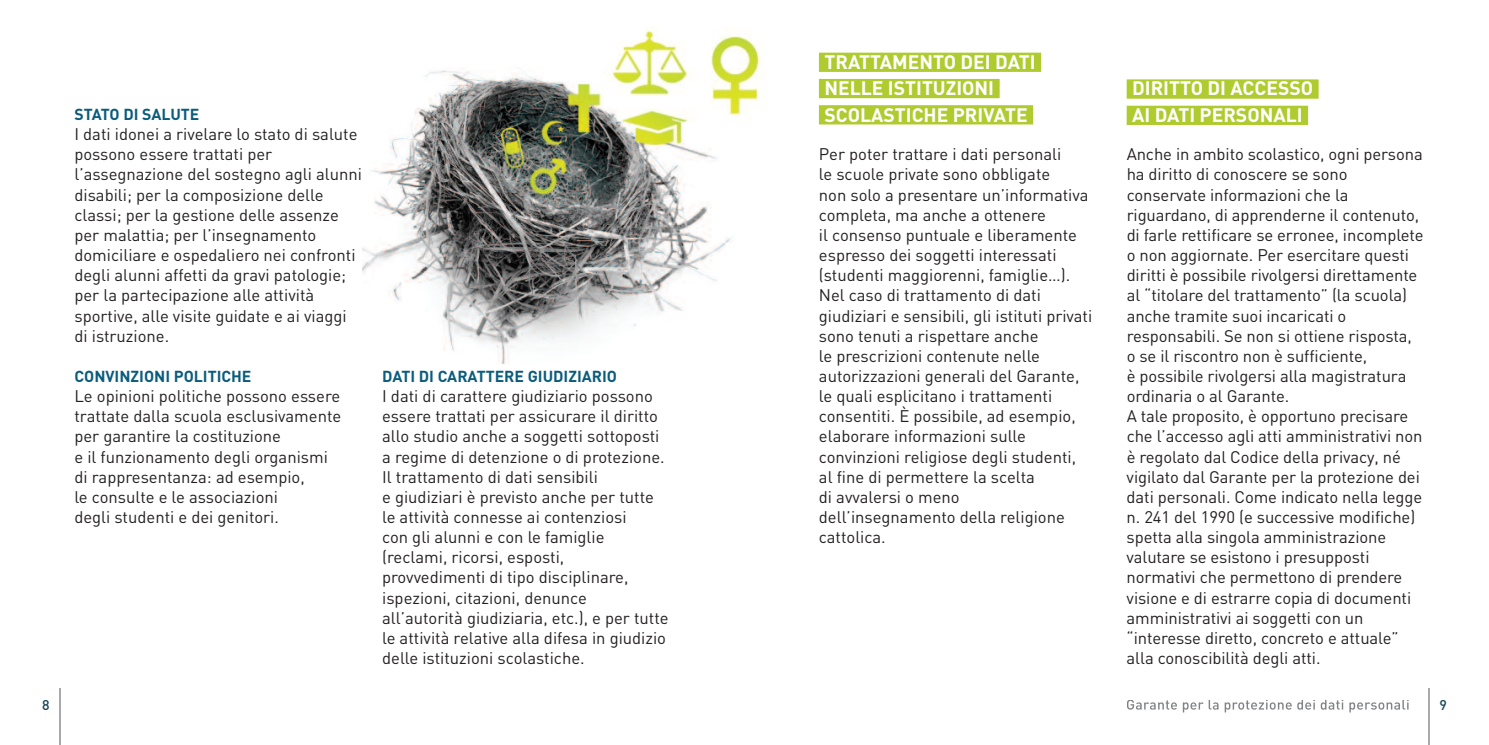
<style>
.page{position:relative;width:1489px;height:745px;background:#fff}
.page>*{position:absolute;margin:0;border:0;box-sizing:border-box;transform-origin:0 0}
.t1{font:700 19.25px/26.2px "DIN";color:#fff}
.t2{font:16.62px/20.1px "DIN";color:#231f20}
.t3{font:700 15.75px "DIN";color:#0a5c7d}
.t4{font:500 14px "DIN";color:#1b4458}
.s1{color:#afcb30}
</style>
<div class="page">
<svg style="left:1127px;top:700px;width:103px;height:12px"></svg>
<hr style="left:1428px;top:687px;width:1px;height:57px;background:#a8a9ad">
<img style="left:362px;top:27px;width:402px;height:338px">
<hr style="left:59px;top:687px;width:1px;height:57px;background:#a8a9ad">
<div style="left:819px;top:53px;width:222px;height:19px;background:#afcb30"></div>
<div style="left:819px;top:79px;width:180px;height:19px;background:#afcb30"></div>
<div style="left:819px;top:105px;width:214px;height:19px;background:#afcb30"></div>
<div style="left:1126px;top:79px;width:192px;height:20px;background:#afcb30"></div>
<div style="left:1126px;top:106px;width:181px;height:19px;background:#afcb30"></div>
<p class="t3" style="left:74px;top:105px;width:126px">STATO DI SALUTE</p>
<p class="t2" style="left:74px;top:124px;width:289px">I dati idonei a rivelare lo stato di salute possono essere trattati per l’assegnazione del sostegno agli alunni disabili; per la composizione delle classi; per la gestione delle assenze per malattia; per l’insegnamento domiciliare e ospedaliero nei confronti degli alunni affetti da gravi patologie; per la partecipazione alle attività sportive, alle visite guidate e ai viaggi di istruzione.</p>
<p class="t3" style="left:74px;top:367px;width:178px">CONVINZIONI POLITICHE</p>
<p class="t2" style="left:74px;top:386px;width:268px">Le opinioni politiche possono essere trattate dalla scuola esclusivamente per garantire la costituzione<br>e il funzionamento degli organismi di rappresentanza: ad esempio,<br>le consulte e le associazioni<br>degli studenti e dei genitori.</p>
<p class="t3" style="left:382px;top:367px;width:236px">DATI DI CARATTERE GIUDIZIARIO</p>
<p class="t2" style="left:382px;top:386px;width:288px">I dati di carattere giudiziario possono essere trattati per assicurare il diritto allo studio anche a soggetti sottoposti a regime di detenzione o di protezione.<br>Il trattamento di dati sensibili<br>e giudiziari è previsto anche per tutte le attività connesse ai contenziosi<br>con gli alunni e con le famiglie (reclami, ricorsi, esposti, provvedimenti di tipo disciplinare, ispezioni, citazioni, denunce all’autorità giudiziaria, etc.), e per tutte le attività relative alla difesa in giudizio delle istituzioni scolastiche.</p>
<p class="t1" style="left:819px;top:49px;width:224px"><span class="s1">.</span>TRATTAMENTO DEI DATI<span class="s1">. .</span>NELLE ISTITUZIONI<span class="s1">. .</span>SCOLASTICHE PRIVATE<span class="s1">.</span></p>
<p class="t1" style="left:1126px;top:75px;width:193px"><span class="s1">.</span>DIRITTO DI ACCESSO<span class="s1">. .</span>AI DATI PERSONALI<span class="s1">.</span></p>
<p class="t2" style="left:819px;top:144px;width:275px">Per poter trattare i dati personali<br>le scuole private sono obbligate<br>non solo a presentare un’informativa completa, ma anche a ottenere<br>il consenso puntuale e liberamente espresso dei soggetti interessati (studenti maggiorenni, famiglie…).<br>Nel caso di trattamento di dati giudiziari e sensibili, gli istituti privati sono tenuti a rispettare anche<br>le prescrizioni contenute nelle autorizzazioni generali del Garante, le quali esplicitano i trattamenti consentiti. È possibile, ad esempio, elaborare informazioni sulle convinzioni religiose degli studenti, al fine di permettere la scelta<br>di avvalersi o meno dell’insegnamento della religione cattolica.</p>
<p class="t2" style="left:1126px;top:144px;width:298px">Anche in ambito scolastico, ogni persona ha diritto di conoscere se sono conservate informazioni che la riguardano, di apprenderne il contenuto, di farle rettificare se erronee, incomplete o non aggiornate. Per esercitare questi diritti è possibile rivolgersi direttamente al “titolare del trattamento” (la scuola) anche tramite suoi incaricati o responsabili. Se non si ottiene risposta, o se il riscontro non è sufficiente,<br>è possibile rivolgersi alla magistratura ordinaria o al Garante.<br>A tale proposito, è opportuno precisare che l’accesso agli atti amministrativi non è regolato dal Codice della privacy, né vigilato dal Garante per la protezione dei dati personali. Come indicato nella legge n. 241 del 1990 (e successive modifiche) spetta alla singola amministrazione valutare se esistono i presupposti normativi che permettono di prendere visione e di estrarre copia di documenti amministrativi ai soggetti con un “interesse diretto, concreto e attuale” alla conoscibilità degli atti.</p>
<p class="t4" style="left:42px;top:696px;width:9px">8</p>
<p class="t4" style="left:1439px;top:696px;width:9px">9</p>
</div>
